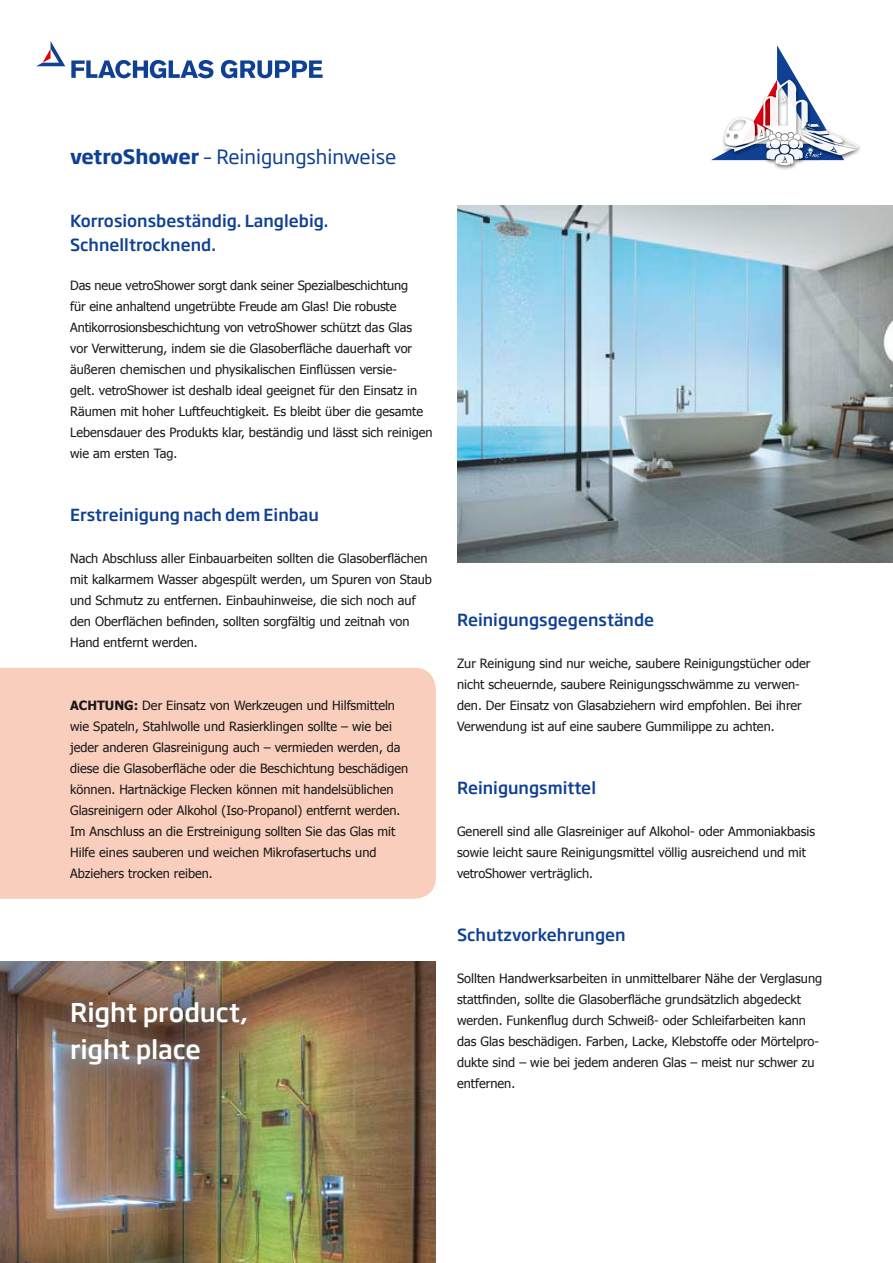
<style>
.page{position:relative;width:893px;height:1263px;background:#fff}
.page>*{position:absolute;margin:0;border:0;box-sizing:border-box;transform-origin:0 0}
.t1{font:500 25.5px/37.5px "Soho Gothic Pro";letter-spacing:-.005em;color:#fff}
.t2{font:19.5px "Soho Gothic Pro";letter-spacing:-.005em;color:#0f4094}
.t3{font:500 16.5px/24px "Soho Gothic Pro";color:#0f4094}
.t4{font:12.75px/21px "Tahoma";color:#191918}
.s1{font-weight:700}
</style>
<div class="page">
<div style="left:0;top:668px;width:436px;height:231px;background:#facebc"></div>
<img style="left:457px;top:206px;width:436px;height:357px">
<img style="left:0;top:962px;width:436px;height:301px">
<div style="left:57px;top:987px;width:202px;height:90px;background:#787a79;opacity:.75"></div>
<svg style="left:71px;top:60px;width:142px;height:18px"></svg>
<svg style="left:36px;top:41px;width:29px;height:25px"></svg>
<svg style="left:221px;top:60px;width:102px;height:18px"></svg>
<img style="left:774px;top:145px;width:86px;height:25px">
<svg style="left:711px;top:45px;width:147px;height:120px"></svg>
<h2 class="t2" style="left:70px;top:141px;width:328px"><span class="s1">vetroShower</span> – Reinigungshinweise</h2>
<p class="t3" style="left:70px;top:208px;width:260px">Korrosionsbeständig. Langlebig.<br>Schnelltrocknend.</p>
<p class="t4" style="left:70px;top:274px;width:364px">Das neue vetroShower sorgt dank seiner Spezialbeschichtung<br>für eine anhaltend ungetrübte Freude am Glas! Die robuste Antikorrosionsbeschichtung von vetroShower schützt das Glas vor Verwitterung, indem sie die Glasoberfläche dauerhaft vor äußeren chemischen und physikalischen Einflüssen versie-<br>gelt. vetroShower ist deshalb ideal geeignet für den Einsatz in Räumen mit hoher Luftfeuchtigkeit. Es bleibt über die gesamte Lebensdauer des Produkts klar, beständig und lässt sich reinigen wie am ersten Tag.</p>
<p class="t3" style="left:70px;top:502px;width:250px">Erstreinigung nach dem Einbau</p>
<p class="t4" style="left:70px;top:547px;width:363px">Nach Abschluss aller Einbauarbeiten sollten die Glasoberflächen mit kalkarmem Wasser abgespült werden, um Spuren von Staub und Schmutz zu entfernen. Einbauhinweise, die sich noch auf den Oberflächen befinden, sollten sorgfältig und zeitnah von Hand entfernt werden.</p>
<p class="t4" style="left:70px;top:694px;width:340px"><span class="s1">ACHTUNG:</span> Der Einsatz von Werkzeugen und Hilfsmitteln wie Spateln, Stahlwolle und Rasierklingen sollte – wie bei jeder anderen Glasreinigung auch – vermieden werden, da diese die Glasoberfläche oder die Beschichtung beschädigen können. Hartnäckige Flecken können mit handelsüblichen Glasreinigern oder Alkohol (Iso-Propanol) entfernt werden.<br>Im Anschluss an die Erstreinigung sollten Sie das Glas mit Hilfe eines sauberen und weichen Mikrofasertuchs und Abziehers trocken reiben.</p>
<h1 class="t1" style="left:70px;top:992px;width:180px">Right product, right place</h1>
<p class="t3" style="left:457px;top:607px;width:199px">Reinigungsgegenstände</p>
<p class="t4" style="left:457px;top:652px;width:355px">Zur Reinigung sind nur weiche, saubere Reinigungstücher oder nicht scheuernde, saubere Reinigungsschwämme zu verwen&shy;den. Der Einsatz von Glasabziehern wird empfohlen. Bei ihrer Verwendung ist auf eine saubere Gummilippe zu achten.</p>
<p class="t3" style="left:457px;top:775px;width:140px">Reinigungsmittel</p>
<p class="t4" style="left:457px;top:820px;width:359px">Generell sind alle Glasreiniger auf Alkohol- oder Ammoniakbasis sowie leicht saure Reinigungsmittel völlig ausreichend und mit vetroShower verträglich.</p>
<p class="t3" style="left:457px;top:922px;width:170px">Schutzvorkehrungen</p>
<p class="t4" style="left:457px;top:967px;width:367px">Sollten Handwerksarbeiten in unmittelbarer Nähe der Verglasung stattfinden, sollte die Glasoberfläche grundsätzlich abgedeckt werden. Funkenflug durch Schweiß- oder Schleifarbeiten kann das Glas beschädigen. Farben, Lacke, Klebstoffe oder Mörtelpro&shy;dukte sind – wie bei jedem anderen Glas – meist nur schwer zu entfernen.</p>
</div>
